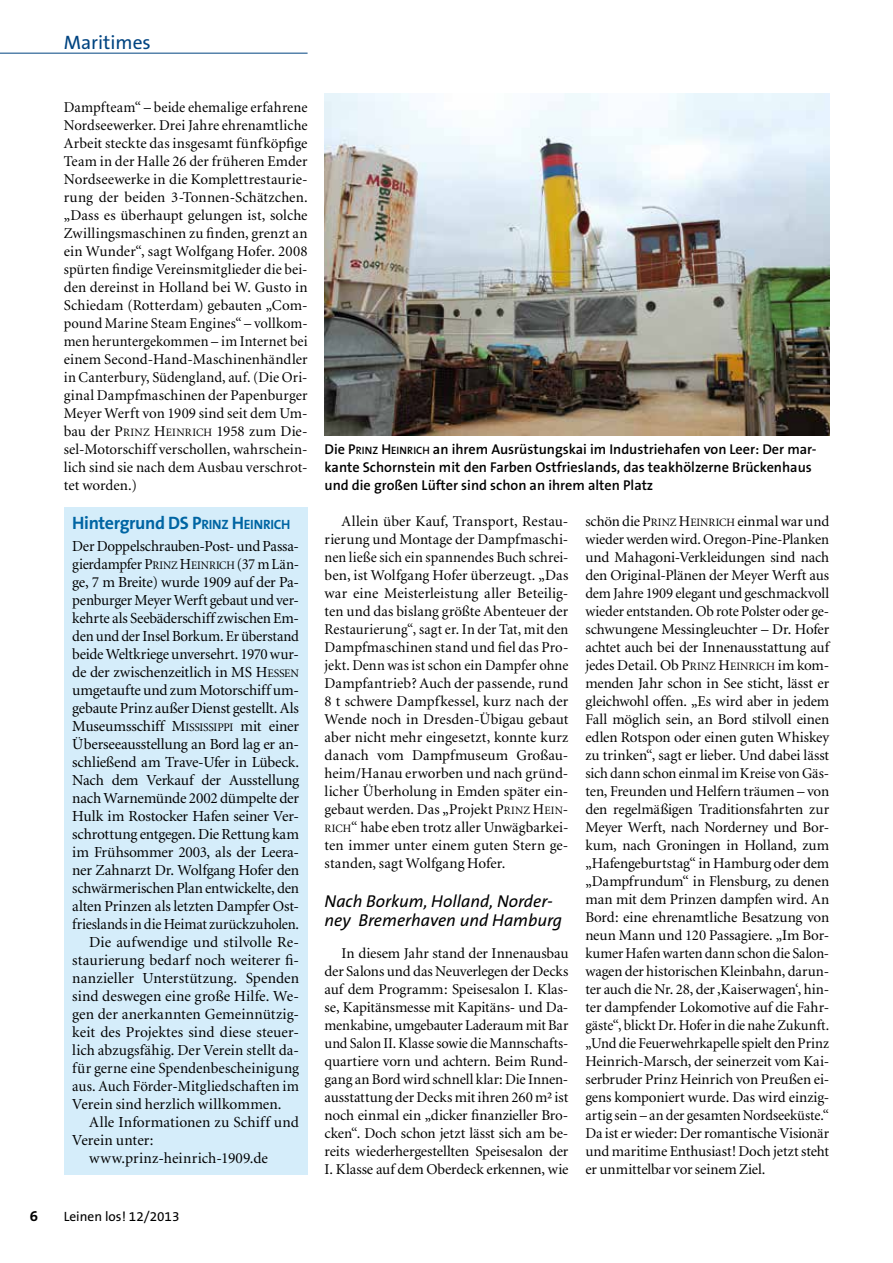
<style>
.page{position:relative;width:893px;height:1263px;background:#fff}
.page>*{position:absolute;margin:0;border:0;box-sizing:border-box;transform-origin:0 0}
.t1{font:19.5px "The Sans B5 Plain";color:#004481}
.t2{font:700 18px "The Sans B7";letter-spacing:-.02em;color:#0065a3}
.t3{font:italic 17.25px/19.5px "The Sans B5 Plain";color:#000}
.t4{font:15.3px "Minion";letter-spacing:-.005em;color:#000}
.t5{font:15.3px "Minion";letter-spacing:-.005em;color:#000;scale:.96 1}
.t6{font:15.3px "Minion";letter-spacing:.015em;color:#000}
.t7{font:15px/18px "Minion";letter-spacing:-.005em;color:#000;text-align:justify}
.t8{font:700 15px "The Sans B7";color:#000}
.t9{font:600 14.25px/18px "The Sans B6";color:#000}
.t10{font:13.5px "The Sans B5 Plain";color:#000}
.s1{font-style:inherit}
.s2{font-size:11.25px}
.s3{font-size:13.5px}
.s4{font-size:11.55px}
.s5{font-size:10.65px}
</style>
<div class="page">
<div style="left:64px;top:507px;width:244px;height:667px;background:#d5edfa"></div>
<img style="left:325px;top:94px;width:504px;height:342px">
<hr style="left:0;top:53px;width:308px;height:1px;background:#004481">
<h1 class="t1" style="left:64px;top:32px;width:89px">Maritimes</h1>
<p class="t7" style="left:64px;top:98px;width:245px">Dampfteam“ – beide ehemalige erfahrene Nordseewerker. Drei Jahre ehrenamtliche Arbeit steckte das insgesamt fünfköpfige Team in der Halle 26 der früheren Emder Nordseewerke in die Komplettrestaurie&shy;rung der beiden 3-Tonnen-Schätzchen. „Dass es überhaupt gelungen ist, solche Zwillingsmaschinen zu finden, grenzt an ein Wunder“, sagt Wolfgang Hofer. 2008 spürten findige Vereinsmitglieder die bei&shy;den dereinst in Holland bei W. Gusto in Schiedam (Rotterdam) gebauten „Com&shy;pound Marine Steam Engines“ – vollkom&shy;men heruntergekommen – im Internet bei einem Second-Hand-Maschinenhändler in Canterbury, Südengland, auf. (Die Ori&shy;ginal Dampfmaschinen der Papenburger Meyer Werft von 1909 sind seit dem Um&shy;bau der <span class="s1">P</span><span class="s2">RINZ</span> <span class="s1">H</span><span class="s2">EINRICH</span> 1958 zum Die&shy;sel-Motorschiff verschollen, wahrschein&shy;lich sind sie nach dem Ausbau verschrot&shy;tet worden.)</p>
<p class="t2" style="left:72px;top:513px;width:218px">Hintergrund DS <span class="s1">P</span><span class="s3">RINZ</span> <span class="s1">H</span><span class="s3">EINRICH</span></p>
<p class="t4" style="left:72px;top:539px;width:228px">Der Doppelschrauben-Post- und Passa-</p>
<p class="t5" style="left:72px;top:557px;width:238px">gierdampfer <span class="s1">P</span><span class="s4">RINZ</span> <span class="s1">H</span><span class="s4">EINRICH</span> (37 m Län-</p>
<p class="t4" style="left:72px;top:575px;width:228px">ge, 7 m Breite) wurde 1909 auf der Pa-</p>
<p class="t4" style="left:72px;top:593px;width:228px">penburger Meyer Werft gebaut und ver-</p>
<p class="t4" style="left:72px;top:611px;width:228px">kehrte als Seebäderschiff zwischen Em-</p>
<p class="t5" style="left:72px;top:629px;width:238px">den und der Insel Borkum. Er überstand</p>
<p class="t4" style="left:72px;top:647px;width:228px">beide Weltkriege unversehrt. 1970 wur-</p>
<p class="t4" style="left:72px;top:665px;width:228px">de der zwischenzeitlich in MS <span class="s1">H</span><span class="s4">ESSEN</span></p>
<p class="t4" style="left:72px;top:683px;width:228px">umgetaufte und zum Motorschiff um-</p>
<p class="t4" style="left:72px;top:701px;width:228px">gebaute Prinz außer Dienst gestellt. Als</p>
<p class="t4" style="left:72px;top:719px;width:228px">Museumsschiff <span class="s1">M</span><span class="s4">ISSISSIPPI</span> mit einer</p>
<p class="t4" style="left:72px;top:737px;width:228px">Überseeausstellung an Bord lag er an-</p>
<p class="t4" style="left:72px;top:755px;width:228px">schließend am Trave-Ufer in Lübeck.</p>
<p class="t4" style="left:72px;top:773px;width:228px">Nach dem Verkauf der Ausstellung</p>
<p class="t4" style="left:72px;top:791px;width:228px">nach Warnemünde 2002 dümpelte der</p>
<p class="t4" style="left:72px;top:809px;width:228px">Hulk im Rostocker Hafen seiner Ver-</p>
<p class="t4" style="left:72px;top:827px;width:228px">schrottung entgegen. Die Rettung kam</p>
<p class="t4" style="left:72px;top:845px;width:228px">im Frühsommer 2003, als der Leera-</p>
<p class="t4" style="left:72px;top:863px;width:228px">ner Zahnarzt Dr. Wolfgang Hofer den</p>
<p class="t4" style="left:72px;top:881px;width:228px">schwärmerischen Plan entwickelte, den</p>
<p class="t4" style="left:72px;top:899px;width:228px">alten Prinzen als letzten Dampfer Ost-</p>
<p class="t5" style="left:72px;top:917px;width:238px">frieslands in die Heimat zurückzuholen.</p>
<p class="t4" style="left:89px;top:935px;width:211px">Die aufwendige und stilvolle Re-</p>
<p class="t4" style="left:72px;top:953px;width:228px">staurierung bedarf noch weiterer fi-</p>
<p class="t4" style="left:72px;top:971px;width:228px">nanzieller Unterstützung. Spenden</p>
<p class="t4" style="left:72px;top:989px;width:228px">sind deswegen eine große Hilfe. We-</p>
<p class="t4" style="left:72px;top:1007px;width:228px">gen der anerkannten Gemeinnützig-</p>
<p class="t4" style="left:72px;top:1025px;width:228px">keit des Projektes sind diese steuer-</p>
<p class="t4" style="left:72px;top:1043px;width:228px">lich abzugsfähig. Der Verein stellt da-</p>
<p class="t4" style="left:72px;top:1061px;width:228px">für gerne eine Spendenbescheinigung</p>
<p class="t5" style="left:72px;top:1079px;width:238px">aus. Auch Förder-Mitgliedschaften im</p>
<p class="t4" style="left:72px;top:1097px;width:211px">Verein sind herzlich willkommen.</p>
<p class="t4" style="left:89px;top:1115px;width:211px">Alle Informationen zu Schiff und</p>
<p class="t4" style="left:72px;top:1133px;width:83px">Verein unter:</p>
<p class="t6" style="left:89px;top:1151px;width:180px">www.prinz-heinrich-1909.de</p>
<p class="t8" style="left:30px;top:1208px;width:10px">6</p>
<p class="t10" style="left:64px;top:1209px;width:117px">Leinen los! 12/2013</p>
<p class="t9" style="left:325px;top:440px;width:494px">Die <span class="s1">P</span><span class="s5">RINZ</span> <span class="s1">H</span><span class="s5">EINRICH</span> an ihrem Ausrüstungskai im Industriehafen von Leer: Der mar&shy;kante Schornstein mit den Farben Ostfrieslands, das teakhölzerne Brückenhaus und die großen Lüfter sind schon an ihrem alten Platz</p>
<p class="t7" style="left:325px;top:512px;width:245px;text-indent:17px">Allein über Kauf, Transport, Restau&shy;rierung und Montage der Dampfmaschi&shy;nen ließe sich ein spannendes Buch schrei&shy;ben, ist Wolfgang Hofer überzeugt. „Das war eine Meisterleistung aller Beteilig&shy;ten und das bislang größte Abenteuer der Restaurierung“, sagt er. In der Tat, mit den Dampfmaschinen stand und fiel das Pro&shy;jekt. Denn was ist schon ein Dampfer ohne Dampfantrieb? Auch der passende, rund 8 t schwere Dampfkessel, kurz nach der Wende noch in Dresden-Übigau gebaut aber nicht mehr eingesetzt, konnte kurz danach vom Dampfmuseum Großau&shy;heim/Hanau erworben und nach gründ&shy;licher Überholung in Emden später ein&shy;gebaut werden. Das „Projekt <span class="s1">P</span><span class="s2">RINZ</span> <span class="s1">H</span><span class="s2">EIN</span><span class="s1">-</span><span class="s2">RICH</span>“ habe eben trotz aller Unwägbarkei&shy;ten immer unter einem guten Stern ge&shy;standen, sagt Wolfgang Hofer.</p>
<p class="t3" style="left:325px;top:892px;width:239px">Nach Borkum, Holland, Norder&shy;ney Bremerhaven und Hamburg</p>
<p class="t7" style="left:325px;top:944px;width:245px;text-indent:17px">In diesem Jahr stand der Innenausbau der Salons und das Neuverlegen der Decks auf dem Programm: Speisesalon I. Klas&shy;se, Kapitänsmesse mit Kapitäns- und Da&shy;menkabine, umgebauter Laderaum mit Bar und Salon II. Klasse sowie die Mannschafts&shy;quartiere vorn und achtern. Beim Rund&shy;gang an Bord wird schnell klar: Die Innen&shy;ausstattung der Decks mit ihren 260 m² ist noch einmal ein „dicker finanzieller Bro&shy;cken“. Doch schon jetzt lässt sich am be&shy;reits wiederhergestellten Speisesalon der I. Klasse auf dem Oberdeck erkennen, wie</p>
<p class="t7" style="left:585px;top:512px;width:245px">schön die <span class="s1">P</span><span class="s2">RINZ</span> <span class="s1">H</span><span class="s2">EINRICH</span> einmal war und wieder werden wird. Oregon-Pine-Planken und Mahagoni-Verkleidungen sind nach den Original-Plänen der Meyer Werft aus dem Jahre 1909 elegant und geschmackvoll wieder entstanden. Ob rote Polster oder ge&shy;schwungene Messingleuchter – Dr. Hofer achtet auch bei der Innenausstattung auf jedes Detail. Ob <span class="s1">P</span><span class="s2">RINZ</span> <span class="s1">H</span><span class="s2">EINRICH</span> im kom&shy;menden Jahr schon in See sticht, lässt er gleichwohl offen. „Es wird aber in jedem Fall möglich sein, an Bord stilvoll einen edlen Rotspon oder einen guten Whiskey zu trinken“, sagt er lieber. Und dabei lässt sich dann schon einmal im Kreise von Gäs&shy;ten, Freunden und Helfern träumen – von den regelmäßigen Traditionsfahrten zur Meyer Werft, nach Norderney und Bor&shy;kum, nach Groningen in Holland, zum „Hafengeburtstag“ in Hamburg oder dem „Dampfrundum“ in Flensburg, zu denen man mit dem Prinzen dampfen wird. An Bord: eine ehrenamtliche Besatzung von neun Mann und 120 Passagiere. „Im Bor&shy;kumer Hafen warten dann schon die Salon&shy;wagen der historischen Kleinbahn, darun&shy;ter auch die Nr. 28, der ‚Kaiserwagen‘, hin&shy;ter dampfender Lokomotive auf die Fahr&shy;gäste“, blickt Dr. Hofer in die nahe Zukunft. „Und die Feuerwehrkapelle spielt den Prinz Heinrich-Marsch, der seinerzeit vom Kai&shy;serbruder Prinz Heinrich von Preußen ei&shy;gens komponiert wurde. Das wird einzig&shy;artig sein – an der gesamten Nordseeküste.“ Da ist er wieder: Der romantische Visionär und maritime Enthusiast! Doch jetzt steht er unmittelbar vor seinem Ziel.</p>
</div>
